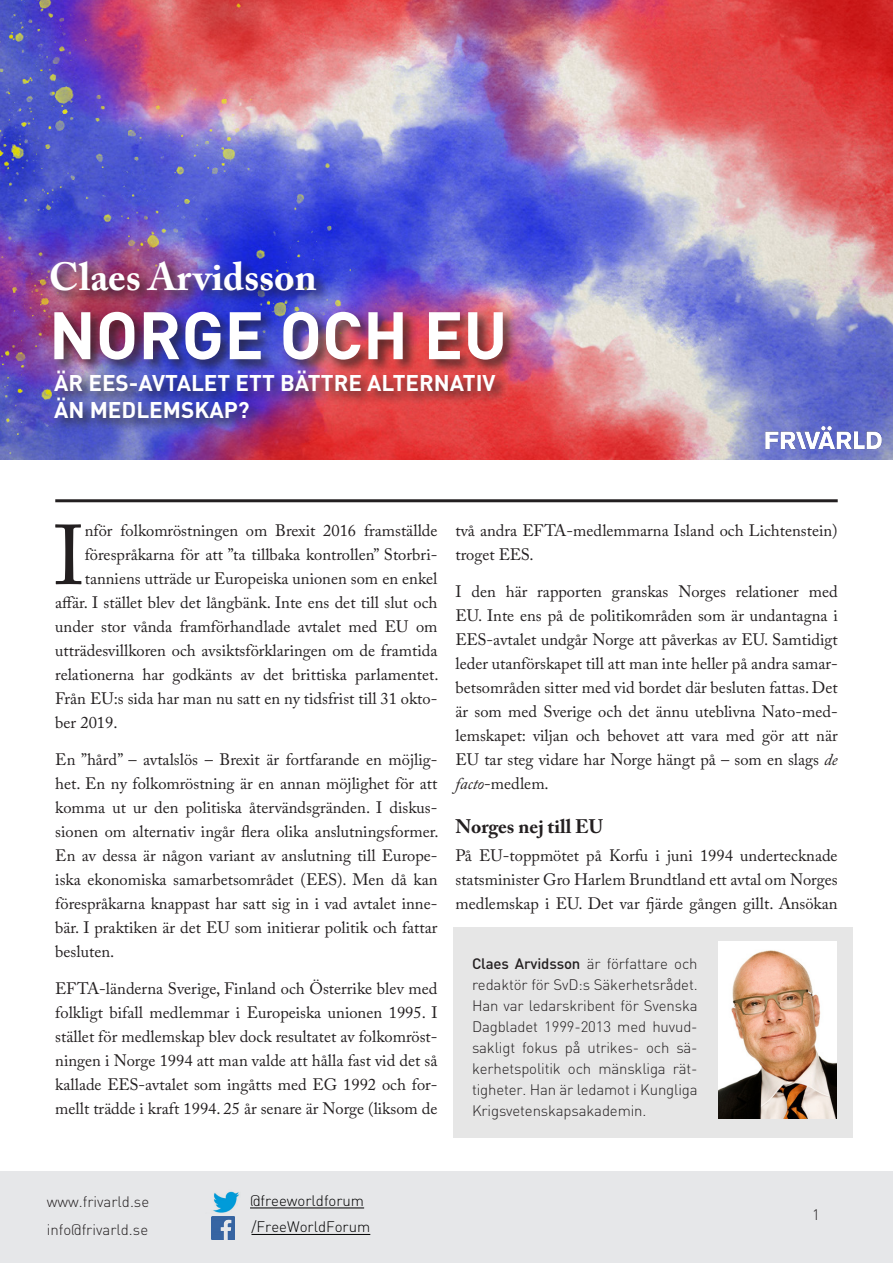
<style>
.page{position:relative;width:893px;height:1263px;background:#fff}
.page>*{position:absolute;margin:0;border:0;box-sizing:border-box;transform-origin:0 0}
.Ingång{font:84px "Adobe Caslon Pro";color:#231f20}
.t1{font:700 66px "DIN";color:#fff}
.Författarbio__första{font:700 39px "Adobe Caslon Pro";color:#fff}
.t2{font:700 22.5px "DIN";color:#fff}
.UNderrubrik{font:700 19.5px "Adobe Caslon Pro";color:#231f20}
.Brödtext{font:16.5px/24px "Adobe Caslon Pro";color:#231f20;text-align:justify}
.Ingång-2{font:16.5px "Adobe Caslon Pro";color:#231f20}
.Författarbio__första-2{font:300 15px/21px "DIN";letter-spacing:-.01em;color:#231f20}
.t3{font:300 15px/26.5px "DIN";color:#000}
.s1{font-style:italic}
.s2{font-weight:500}
</style>
<div class="page">
<div style="left:0;top:1172px;width:893px;height:91px;background:#e6e7e9"></div>
<hr style="left:250px;top:1207px;width:114px;height:1px;background:#000">
<hr style="left:251px;top:1234px;width:119px;height:1px;background:#000">
<img style="left:213px;top:1191px;width:27px;height:22px">
<img style="left:211px;top:1216px;width:24px;height:24px">
<hr style="left:55px;top:499px;width:783px;height:3px;background:#231f20">
<div style="left:454px;top:927px;width:399px;height:210px;background:#e6e6e6"></div>
<img style="left:719px;top:942px;width:117px;height:176px">
<img style="left:0;top:0;width:893px;height:459px">
<div style="left:48px;top:259px;width:470px;height:174px;background:#231f20;opacity:.75"></div>
<img style="left:764px;top:426px;width:119px;height:25px">
<p class="Författarbio__första" style="left:49px;top:254px;width:269px">Claes Arvidsson</p>
<p class="t1" style="left:49px;top:292px;width:460px">NORGE OCH EU</p>
<p class="t2" style="left:54px;top:368px;width:443px">ÄR EES-AVTALET ETT BÄTTRE ALTERNATIV</p>
<p class="t2" style="left:54px;top:395px;width:197px">ÄN MEDLEMSKAP?</p>
<p class="Ingång" style="left:54px;top:506px;width:33px">I</p>
<p class="Ingång-2" style="left:85px;top:521px;width:354px">nför folkomröstningen om Brexit 2016 framställde</p>
<p class="Ingång-2" style="left:85px;top:545px;width:354px">förespråkarna för att ”ta tillbaka kontrollen” Storbri-</p>
<p class="Ingång-2" style="left:85px;top:569px;width:354px">tanniens utträde ur Europeiska unionen som en enkel</p>
<p class="Ingång-2" style="left:55px;top:593px;width:384px">affär. I stället blev det långbänk. Inte ens det till slut och</p>
<p class="Ingång-2" style="left:55px;top:617px;width:384px">under stor vånda framförhandlade avtalet med EU om</p>
<p class="Ingång-2" style="left:55px;top:641px;width:384px">utträdesvillkoren och avsiktsförklaringen om de framtida</p>
<p class="Ingång-2" style="left:55px;top:665px;width:385px">relationerna har godkänts av det brittiska parlamentet.</p>
<p class="Ingång-2" style="left:55px;top:689px;width:384px">Från EU:s sida har man nu satt en ny tidsfrist till 31 okto-</p>
<p class="Ingång-2" style="left:55px;top:713px;width:64px">ber 2019.</p>
<p class="Brödtext" style="left:55px;top:747px;width:385px">En ”hård” – avtalslös – Brexit är fortfarande en möjlig&shy;het. En ny folkomröstning är en annan möjlighet för att komma ut ur den politiska återvändsgränden. I diskus&shy;sionen om alternativ ingår flera olika anslutningsformer.<br>En av dessa är någon variant av anslutning till Europe&shy;iska ekonomiska samarbetsområdet (EES). Men då kan förespråkarna knappast har satt sig in i vad avtalet inne&shy;bär. I praktiken är det EU som initierar politik och fattar besluten.</p>
<p class="Brödtext" style="left:55px;top:976px;width:384px">EFTA-länderna Sverige, Finland och Österrike blev med folkligt bifall medlemmar i Europeiska unionen 1995. I stället för medlemskap blev dock resultatet av folkomröst&shy;ningen i Norge 1994 att man valde att hålla fast vid det så kallade EES-avtalet som ingåtts med EG 1992 och for&shy;mellt trädde i kraft 1994. 25 år senare är Norge (liksom de</p>
<p class="Brödtext" style="left:455px;top:518px;width:384px">två andra EFTA-medlemmarna Island och Lichtenstein) troget EES.</p>
<p class="Brödtext" style="left:455px;top:579px;width:384px">I den här rapporten granskas Norges relationer med EU. Inte ens på de politikområden som är undantagna i EES-avtalet undgår Norge att påverkas av EU. Samtidigt leder utanförskapet till att man inte heller på andra samar&shy;betsområden sitter med vid bordet där besluten fattas. Det är som med Sverige och det ännu uteblivna Nato-med&shy;lemskapet: viljan och behovet att vara med gör att när EU tar steg vidare har Norge hängt på – som en slags <span class="s1">de facto</span>-medlem.</p>
<p class="UNderrubrik" style="left:455px;top:814px;width:149px">Norges nej till EU</p>
<p class="Brödtext" style="left:455px;top:843px;width:384px">På EU-toppmötet på Korfu i juni 1994 undertecknade statsminister Gro Harlem Brundtland ett avtal om Norges medlemskap i EU. Det var fjärde gången gillt. Ansökan</p>
<p class="Författarbio__första-2" style="left:472px;top:953px;width:227px;text-align:justify"><span class="s2">Claes Arvidsson</span> är författare och redaktör för SvD:s Säkerhetsrådet.<br>Han var ledarskribent för Svenska Dagbladet 1999-2013 med huvud&shy;sakligt fokus på utrikes- och sä&shy;kerhetspolitik och mänskliga rät&shy;tigheter. Han är ledamot i Kungliga Krigsvetenskapsakademin.</p>
<p class="Författarbio__första-2" style="left:47px;top:1187px;width:104px;line-height:28.2px">www.frivarld.se info@frivarld.se</p>
<p class="t3" style="left:250px;top:1187px;width:122px">@freeworldforum /FreeWorldForum</p>
<p class="Författarbio__första-2" style="left:812px;top:1203px;width:9px">1</p>
</div>
